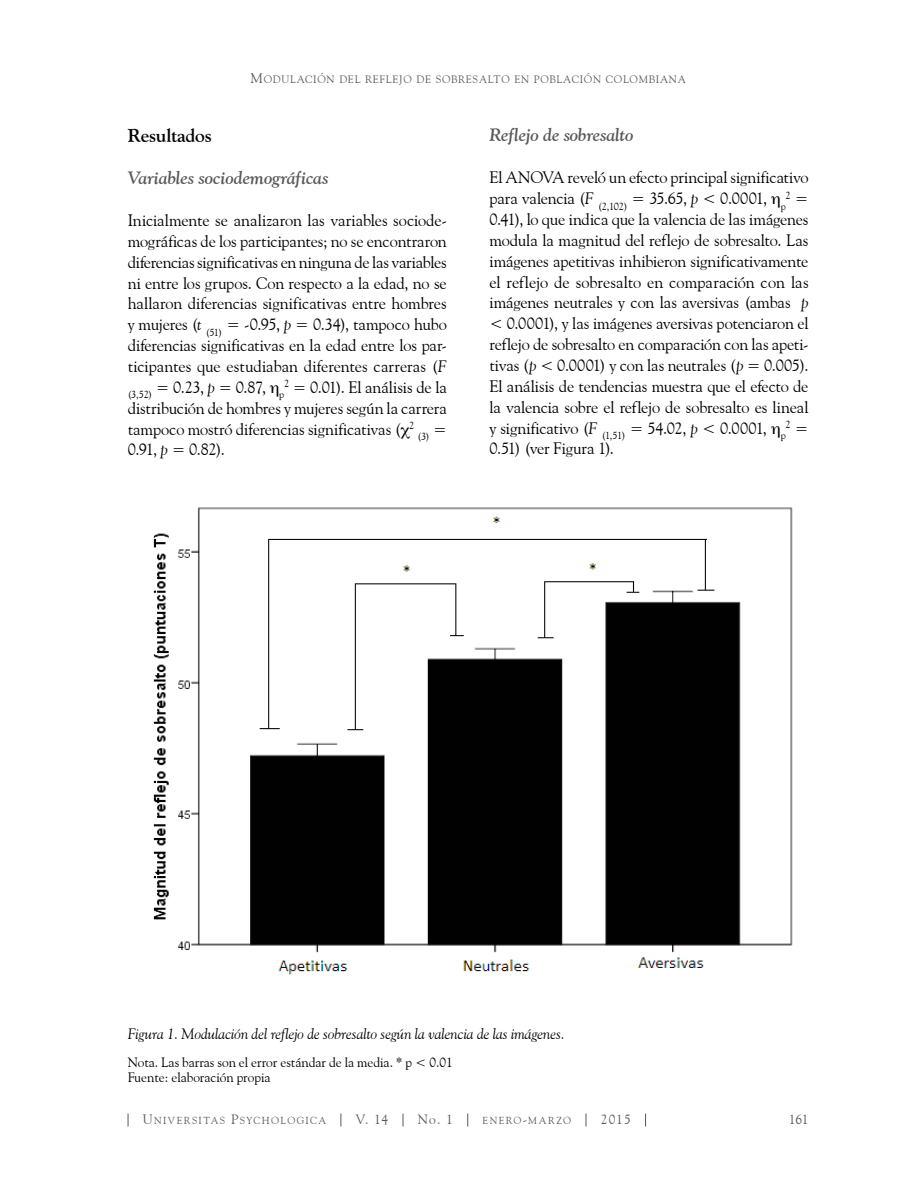
<style>
.page{position:relative;width:915px;height:1188px;background:#fff}
.page>*{position:absolute;margin:0;border:0;box-sizing:border-box;transform-origin:0 0}
.t1{font:700 18.75px "Goudy Old Style BT";letter-spacing:-.01em;color:#000}
.t2{font:italic 700 18px "Goudy Old Style BT";color:#58595b}
.t3{font:16.5px/20.9px "Goudy Old Style BT";letter-spacing:-.015em;color:#000;text-align:justify}
.t4{font:italic 15px "Goudy Old Style BT";letter-spacing:-.005em;color:#000}
.t5{font:13.5px/15px "Goudy Old Style BT";letter-spacing:-.005em;color:#000}
.t6{font:13.5px "Goudy Old Style BT";letter-spacing:.085em;color:#58595b}
.t7{font:13.5px "Goudy Old Style BT";color:#58595b}
.t8{font:10.65px "Goudy Old Style BT";letter-spacing:.065em;color:#58595b}
.t9{font:10.35px "Goudy Old Style BT";color:#000}
.t10{font:10.2px "Goudy Old Style BT";letter-spacing:.14em;color:#58595b}
.s1{font-size:14.25px}
.s2{font-style:italic}
.s3{font-size:16.5px}
.s4{font-size:13.5px}
</style>
<div class="page">
<svg style="left:128px;top:1114px;width:1px;height:13px"></svg>
<svg style="left:340px;top:1114px;width:1px;height:13px"></svg>
<svg style="left:402px;top:1114px;width:1px;height:13px"></svg>
<svg style="left:467px;top:1114px;width:1px;height:13px"></svg>
<svg style="left:585px;top:1114px;width:1px;height:13px"></svg>
<svg style="left:645px;top:1114px;width:1px;height:13px"></svg>
<img style="left:153px;top:507px;width:640px;height:468px">
<p class="t8" style="left:250px;top:73px;width:436px"><span class="s1">M</span>ODULACIÓN DEL REFLEJO DE SOBRESALTO EN POBLACIÓN COLOMBIANA</p>
<p class="t1" style="left:128px;top:124px;width:86px">Resultados</p>
<p class="t2" style="left:128px;top:167px;width:202px">Variables sociodemográficas</p>
<p class="t3" style="left:128px;top:210px;width:320px">Inicialmente se analizaron las variables sociode&shy;mográficas de los participantes; no se encontraron diferencias significativas en ninguna de las variables ni entre los grupos. Con respecto a la edad, no se hallaron diferencias significativas entre hombres y mujeres (<span class="s2">t</span> <sub>(51)</sub> = -0.95, <span class="s2">p</span> = 0.34), tampoco hubo diferencias significativas en la edad entre los par&shy;ticipantes que estudiaban diferentes carreras (<span class="s2">F </span><sub>(3,52)</sub> = 0.23, <span class="s2">p</span> = 0.87, <sub>p</sub><sup>2</sup> = 0.01). El análisis de la distribución de hombres y mujeres según la carrera tampoco mostró diferencias significativas ( <sup>2</sup></p>
<p class="t9" style="left:417px;top:430px;width:31px">(3) <sup>=</sup></p>
<p class="t3" style="left:128px;top:439px;width:99px">0.91, <span class="s2">p</span> = 0.82).</p>
<p class="t2" style="left:489px;top:124px;width:146px">Reflejo de sobresalto</p>
<p class="t3" style="left:489px;top:167px;width:320px">El ANOVA reveló un efecto principal significativo para valencia (<span class="s2">F</span> <sub>(2,102)</sub> = 35.65, <span class="s2">p</span> &lt; 0.0001, <sub>p</sub></p>
<p class="t9" style="left:785px;top:189px;width:24px">2 <span class="s3">=</span></p>
<p class="t3" style="left:489px;top:209px;width:320px">0.41), lo que indica que la valencia de las imágenes modula la magnitud del reflejo de sobresalto. Las imágenes apetitivas inhibieron significativamente el reflejo de sobresalto en comparación con las imágenes neutrales y con las aversivas (ambas <span class="s2">p </span>&lt; 0.0001), y las imágenes aversivas potenciaron el reflejo de sobresalto en comparación con las apeti&shy;tivas (<span class="s2">p</span> &lt; 0.0001) y con las neutrales (<span class="s2">p</span> = 0.005).<br>El análisis de tendencias muestra que el efecto de la valencia sobre el reflejo de sobresalto es lineal y significativo (<span class="s2">F</span> <sub>(1,51)</sub> = 54.02, <span class="s2">p</span> &lt; 0.0001, <sub>p</sub></p>
<p class="t9" style="left:785px;top:418px;width:25px">2 <span class="s3">=</span></p>
<p class="t3" style="left:489px;top:438px;width:126px">0.51) (ver Figura 1).</p>
<p class="t4" style="left:128px;top:1024px;width:438px">Figura 1. Modulación del reflejo de sobresalto según la valencia de las imágenes.</p>
<p class="t5" style="left:128px;top:1054px;width:326px">Nota. Las barras son el error estándar de la media. * p &lt; 0.01<br>Fuente: elaboración propia</p>
<p class="t10" style="left:143px;top:1114px;width:185px"><span class="s4">U</span>NIVERSITAS <span class="s4">P</span>SYCHOLOGICA</p>
<p class="t6" style="left:355px;top:1111px;width:34px">V. 14</p>
<p class="t6" style="left:417px;top:1111px;width:37px">No. 1</p>
<p class="t10" style="left:482px;top:1114px;width:90px">ENERO<span class="s4">-</span>MARZO</p>
<p class="t6" style="left:600px;top:1111px;width:31px">2015</p>
<p class="t7" style="left:788px;top:1111px;width:21px">161</p>
</div>
